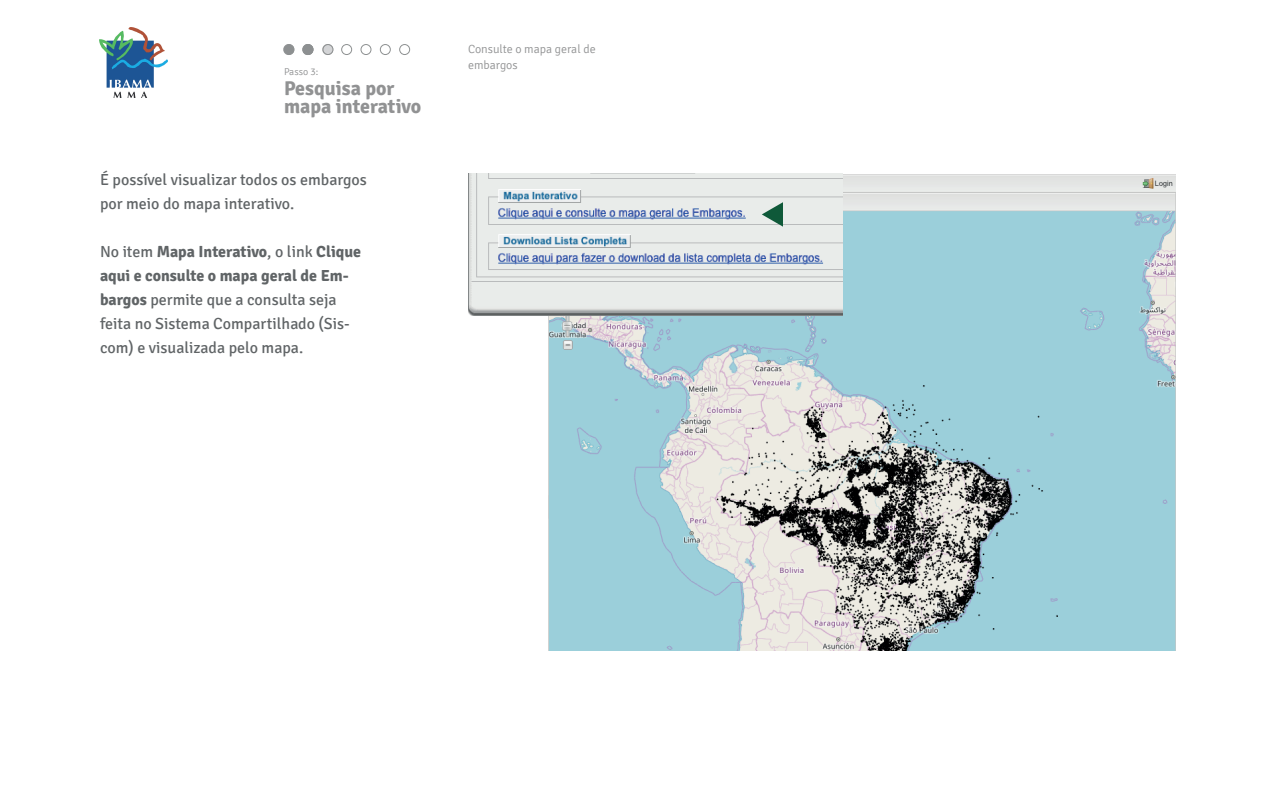
<style>
.page{position:relative;width:1280px;height:800px;background:#fff}
.page>*{position:absolute;margin:0;border:0;box-sizing:border-box;transform-origin:0 0}
.t1{font:700 20px/18px "Signika";color:#919293}
.t2{font:16px/24px "Signika";color:#606466}
.t3{font:300 12px/16px "Signika";color:#919293}
.t4{font:300 10px "Signika";color:#919293}
.s1{font-weight:700}
</style>
<div class="page">
<img style="left:548px;top:175px;width:628px;height:475px">
<img style="left:468px;top:174px;width:374px;height:141px">
<img style="left:100px;top:28px;width:67px;height:69px">
<div style="left:283px;top:44px;width:11px;height:11px;border:1px solid #8d9091;border-radius:50%"></div>
<div style="left:284px;top:45px;width:10px;height:10px;background:#8d9091;border-radius:50%"></div>
<div style="left:284px;top:44px;width:10px;height:11px;border:1px solid #8d9091;border-radius:50%"></div>
<div style="left:302px;top:44px;width:11px;height:11px;border:1px solid #8d9091;border-radius:50%"></div>
<div style="left:303px;top:45px;width:10px;height:10px;background:#8d9091;border-radius:50%"></div>
<div style="left:302px;top:44px;width:12px;height:11px;border:1px solid #8d9091;border-radius:50%"></div>
<div style="left:341px;top:44px;width:11px;height:11px;border:1px solid #8d9091;border-radius:50%"></div>
<div style="left:360px;top:44px;width:12px;height:11px;border:1px solid #8d9091;border-radius:50%"></div>
<div style="left:380px;top:44px;width:11px;height:11px;border:1px solid #8d9091;border-radius:50%"></div>
<div style="left:399px;top:44px;width:11px;height:11px;border:1px solid #8d9091;border-radius:50%"></div>
<svg style="left:762px;top:202px;width:21px;height:25px"></svg>
<div style="left:323px;top:45px;width:10px;height:10px;background:#d3d4d6;border-radius:50%"></div>
<div style="left:322px;top:44px;width:11px;height:11px;border:1px solid #8d9091;border-radius:50%"></div>
<div style="left:322px;top:44px;width:12px;height:11px;border:1px solid #8d9091;border-radius:50%"></div>
<p class="t4" style="left:284px;top:66px;width:36px">Passo 3:</p>
<p class="t1" style="left:284px;top:80px;width:139px">Pesquisa por mapa interativo</p>
<p class="t2" style="left:100px;top:168px;width:268px">É possível visualizar todos os embargos por meio do mapa interativo.</p>
<p class="t2" style="left:100px;top:240px;width:263px">No item <span class="s1">Mapa Interativo</span>, o link <span class="s1">Clique aqui e consulte o mapa geral de Em&shy;bargos</span> permite que a consulta seja feita no Sistema Compartilhado (Sis&shy;com) e visualizada pelo mapa.</p>
<p class="t3" style="left:468px;top:42px;width:129px">Consulte o mapa geral de embargos</p>
</div>
